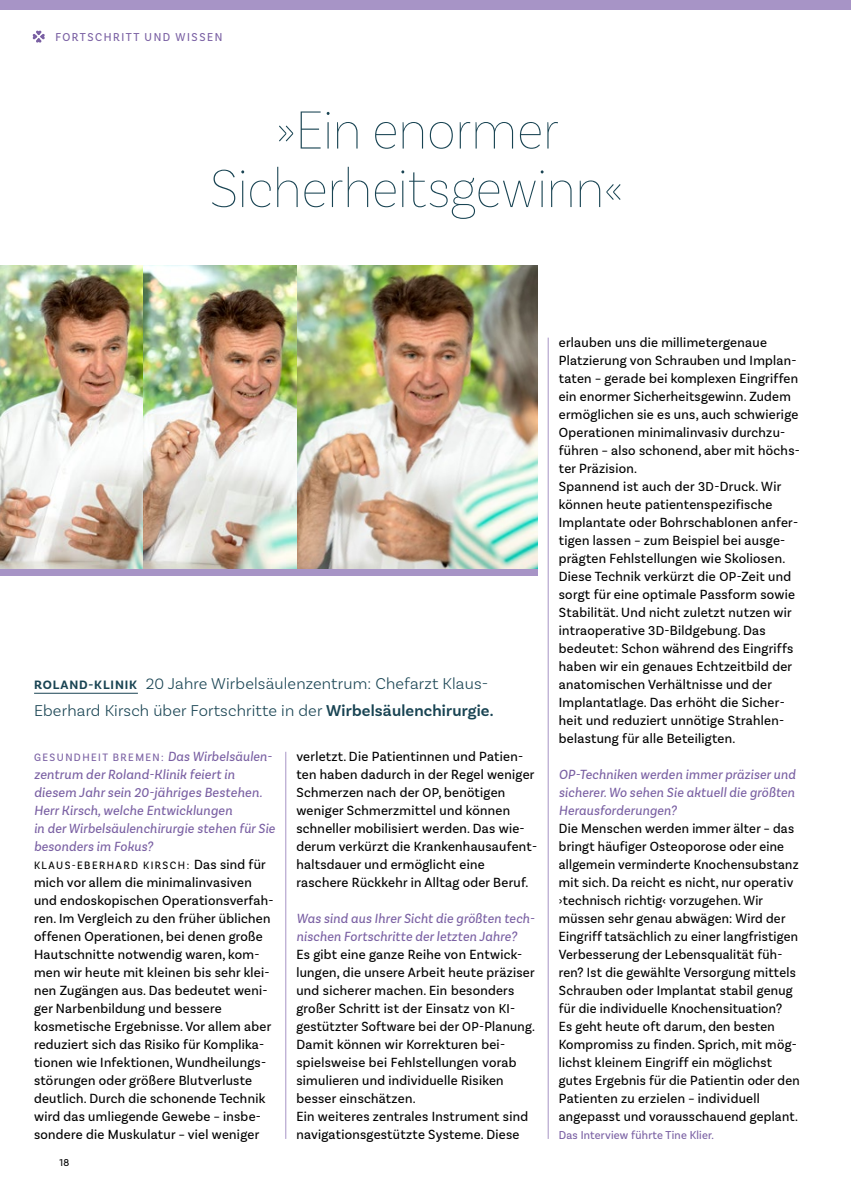
<style>
.page{position:relative;width:851px;height:1191px;background:#fff}
.page>*{position:absolute;margin:0;border:0;box-sizing:border-box;transform-origin:0 0}
.t1{font:100 57px/58.5px "Basic Sans Narrow";letter-spacing:-.015em;color:#194453;text-align:center}
.t2{font:300 16.5px/27px "Basic Sans";letter-spacing:.01em;color:#194453}
.t3{font:13.95px/18px "Basic Sans Narrow";letter-spacing:.02em;color:#000}
.t4{font:italic 13.95px/18px "Basic Sans Narrow";letter-spacing:.02em;color:#7a60a3}
.t5{font:12px "Basic Sans Narrow";letter-spacing:.02em;color:#7a60a3}
.t6{font:12px "Basic Sans Narrow";letter-spacing:.13em;color:#7a60a3}
.t7{font:11.25px "Basic Sans Narrow";letter-spacing:.13em;color:#7a60a3}
.t8{font:11.25px "Basic Sans Narrow";letter-spacing:.13em;color:#000}
.t9{font:10.5px "Basic Sans Narrow";color:#000}
.s1{font-weight:700;font-size:12.75px}
.s2{font-size:15.9px}
.s3{font-weight:600}
.s4{font-style:italic;font-size:13.95px}
.s5{font-size:13.5px}
.s6{font-size:13.95px}
</style>
<div class="page">
<img style="left:0;top:265px;width:537px;height:304px">
<div style="left:0;top:569px;width:537px;height:7px;background:#a794c6"></div>
<div style="left:0;top:0;width:850px;height:9px;background:#a794c6"></div>
<svg style="left:33px;top:30px;width:12px;height:13px"></svg>
<hr style="left:34px;top:693px;width:104px;height:1px;background:#194453">
<hr style="left:285px;top:752px;width:1px;height:387px;background:#a794c6">
<hr style="left:548px;top:338px;width:1px;height:801px;background:#a794c6">
<p class="t6" style="left:55px;top:30px;width:168px">FORTSCHRITT UND WISSEN</p>
<h1 class="t1" style="left:210px;top:101px;width:416px">»Ein enormer<br>Sicherheitsgewinn«</h1>
<p class="t2" style="left:34px;top:669px;width:461px"><span class="s1">ROLAND-KLINIK</span> <span class="s2">20</span> Jahre Wirbelsäulenzentrum: Chefarzt Klaus-<br>Eberhard Kirsch über Fortschritte in der <span class="s3">Wirbelsäulenchirurgie.</span></p>
<p class="t7" style="left:34px;top:751px;width:239px">GESUNDHEIT BREMEN: <span class="s4">Das Wirbelsäulen-</span></p>
<p class="t4" style="left:34px;top:765px;width:242px">zentrum der Roland-Klinik feiert in diesem Jahr sein <span class="s5">20</span>-jähriges Bestehen.<br>Herr Kirsch, welche Entwicklungen<br>in der Wirbelsäulenchirurgie stehen für Sie besonders im Fokus?</p>
<p class="t8" style="left:34px;top:859px;width:233px">KLAUS-EBERHARD KIRSCH: <span class="s6">Das sind für</span></p>
<p class="t3" style="left:34px;top:873px;width:241px">mich vor allem die minimalinvasiven und endoskopischen Operationsverfah&shy;ren. Im Vergleich zu den früher üblichen offenen Operationen, bei denen große Hautschnitte notwendig waren, kom&shy;men wir heute mit kleinen bis sehr klei&shy;nen Zugängen aus. Das bedeutet weni&shy;ger Narbenbildung und bessere kosmetische Ergebnisse. Vor allem aber reduziert sich das Risiko für Komplika&shy;tionen wie Infektionen, Wundheilungs&shy;störungen oder größere Blutverluste deutlich. Durch die schonende Technik wird das umliegende Gewebe – insbe&shy;sondere die Muskulatur – viel weniger</p>
<p class="t9" style="left:60px;top:1156px;width:11px">18</p>
<p class="t3" style="left:296px;top:747px;width:242px">verletzt. Die Patientinnen und Patien&shy;ten haben dadurch in der Regel weniger Schmerzen nach der <span class="s5">OP</span>, benötigen weniger Schmerzmittel und können schneller mobilisiert werden. Das wie&shy;derum verkürzt die Krankenhausaufent&shy;haltsdauer und ermöglicht eine raschere Rückkehr in Alltag oder Beruf.</p>
<p class="t4" style="left:296px;top:909px;width:239px">Was sind aus Ihrer Sicht die größten tech&shy;nischen Fortschritte der letzten Jahre?</p>
<p class="t3" style="left:296px;top:945px;width:240px">Es gibt eine ganze Reihe von Entwick&shy;lungen, die unsere Arbeit heute präziser und sicherer machen. Ein besonders großer Schritt ist der Einsatz von <span class="s5">KI&shy;</span>gestützter Software bei der <span class="s5">OP</span>-Planung.<br>Damit können wir Korrekturen bei&shy;spielsweise bei Fehlstellungen vorab simulieren und individuelle Risiken besser einschätzen.<br>Ein weiteres zentrales Instrument sind navigationsgestützte Systeme. Diese</p>
<p class="t3" style="left:558px;top:333px;width:242px">erlauben uns die millimetergenaue Platzierung von Schrauben und Implan&shy;taten – gerade bei komplexen Eingriffen ein enormer Sicherheitsgewinn. Zudem ermöglichen sie es uns, auch schwierige Operationen minimalinvasiv durchzu&shy;führen – also schonend, aber mit höchs&shy;ter Präzision.<br>Spannend ist auch der <span class="s5">3D</span>-Druck. Wir können heute patientenspezifische Implantate oder Bohrschablonen anfer&shy;tigen lassen – zum Beispiel bei ausge&shy;prägten Fehlstellungen wie Skoliosen.<br>Diese Technik verkürzt die <span class="s5">OP</span>-Zeit und sorgt für eine optimale Passform sowie Stabilität. Und nicht zuletzt nutzen wir intraoperative <span class="s5">3D</span>-Bildgebung. Das bedeutet: Schon während des Eingriffs haben wir ein genaues Echtzeitbild der anatomischen Verhältnisse und der Implantatlage. Das erhöht die Sicher&shy;heit und reduziert unnötige Strahlen&shy;belastung für alle Beteiligten.</p>
<p class="t4" style="left:558px;top:765px;width:238px;text-align:justify">OP-Techniken werden immer präziser und sicherer. Wo sehen Sie aktuell die größten Herausforderungen?</p>
<p class="t3" style="left:558px;top:819px;width:242px">Die Menschen werden immer älter – das bringt häufiger Osteoporose oder eine allgemein verminderte Knochensubstanz mit sich. Da reicht es nicht, nur operativ ›technisch richtig‹ vorzugehen. Wir müssen sehr genau abwägen: Wird der Eingriff tatsächlich zu einer langfristigen Verbesserung der Lebensqualität füh&shy;ren? Ist die gewählte Versorgung mittels Schrauben oder Implantat stabil genug für die individuelle Knochensituation?<br>Es geht heute oft darum, den besten Kompromiss zu finden. Sprich, mit mög&shy;lichst kleinem Eingriff ein möglichst gutes Ergebnis für die Patientin oder den Patienten zu erzielen – individuell angepasst und vorausschauend geplant.</p>
<p class="t5" style="left:558px;top:1128px;width:157px">Das Interview führte Tine Klier.</p>
</div>
